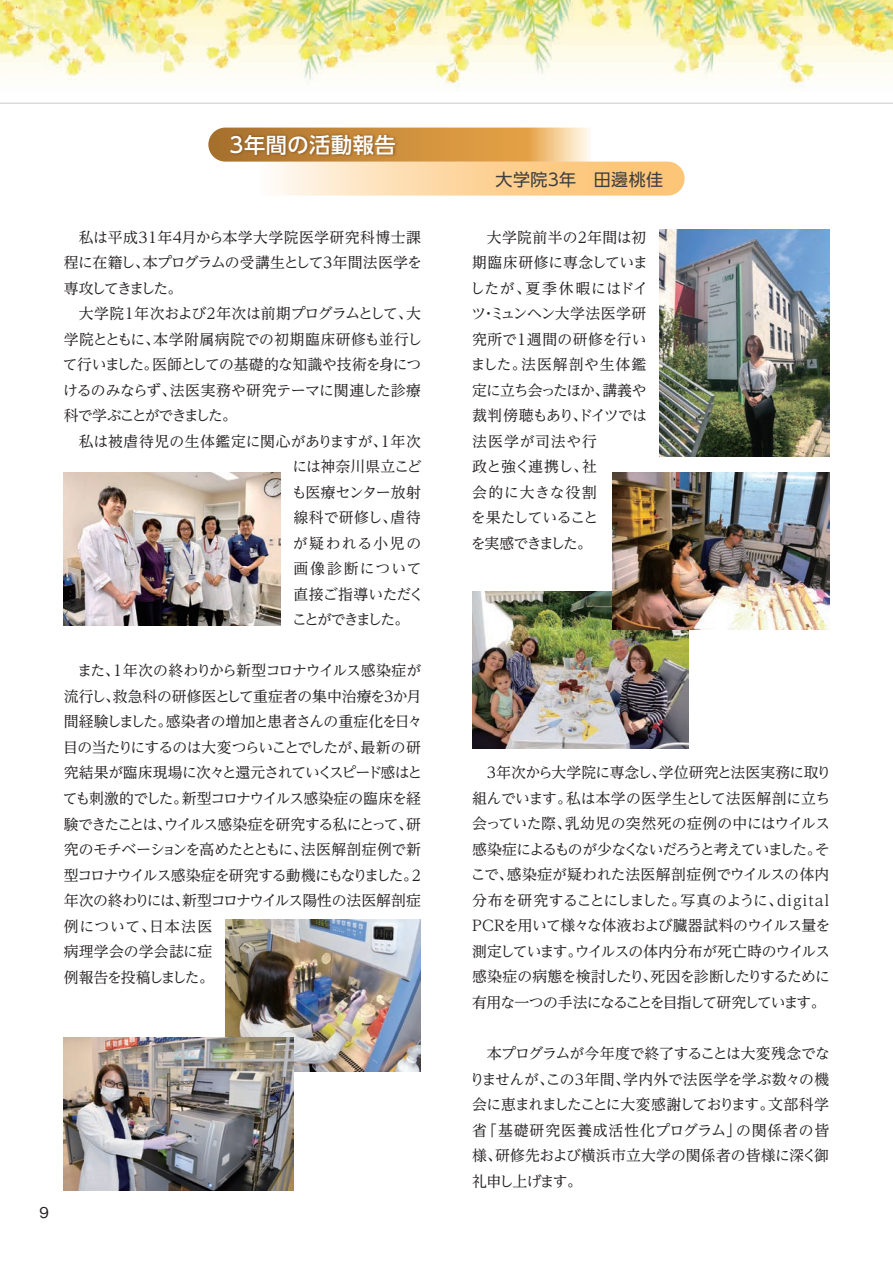
<style>
.page{position:relative;width:893px;height:1263px;background:#fff}
.page>*{position:absolute;margin:0;border:0;box-sizing:border-box;transform-origin:0 0}
.t1{font:500 21.3px "UD Shin Go Pro";letter-spacing:.02em;color:#fff}
.t2{font:16.95px "UD Shin Go Pro";letter-spacing:.02em;color:#3e3e3f}
.t3{font:14.85px/25.5px "UD Reimin Pro";letter-spacing:-.03em;color:#231f20;text-align:justify}
.t4{font:14.85px/25.5px "UD Reimin Pro";letter-spacing:-.055em;color:#231f20}
.t5{font:14.85px/25.5px "UD Reimin Pro";color:#231f20}
.t6{font:14.85px/25.5px "UD Reimin Pro";letter-spacing:.005em;color:#231f20}
.t7{font:500 14.85px "Gothic BBB Pro";color:#231f20}
</style>
<div class="page">
<img style="left:0;top:0;width:893px;height:128px">
<svg style="left:208px;top:128px;width:477px;height:68px"></svg>
<img style="left:227px;top:131px;width:174px;height:35px">
<img style="left:659px;top:230px;width:170px;height:226px">
<img style="left:225px;top:919px;width:196px;height:152px">
<img style="left:64px;top:1037px;width:229px;height:154px">
<img style="left:64px;top:472px;width:217px;height:153px">
<img style="left:472px;top:591px;width:217px;height:157px">
<img style="left:612px;top:472px;width:217px;height:157px">
<h1 class="t1" style="left:230px;top:127px;width:167px">3年間の活動報告</h1>
<p class="t3" style="left:64px;top:224px;width:360px;text-indent:15px">私は平成31年4月から本学大学院医学研究科博士課程に在籍し、本プログラムの受講生として3年間法医学を専攻してきました。</p>
<p class="t3" style="left:63px;top:300px;width:360px;text-indent:16px">大学院1年次および2年次は前期プログラムとして、大学院とともに、本学附属病院での初期臨床研修も並行して行いました。医師としての基礎的な知識や技術を身につけるのみならず、法医実務や研究テーマに関連した診療科で学ぶことができました。</p>
<p class="t6" style="left:292px;top:428px;width:134px;text-indent:-213px">私は被虐待児の生体鑑定に関心がありますが、1年次には神奈川県立こども医療センター放射線科で研修し、虐待が疑われる小児の画像診断について直接ご指導いただくことができました。</p>
<p class="t4" style="left:63px;top:658px;width:361px;text-indent:14px">また、1年次の終わりから新型コロナウイルス感染症が流行し、救急科の研修医として重症者の集中治療を3か月間経験しました。感染者の増加と患者さんの重症化を日々目の当たりにするのは大変つらいことでしたが、最新の研究結果が臨床現場に次々と還元されていくスピード感はとても刺激的でした。新型コロナウイルス感染症の臨床を経験できたことは、ウイルス感染症を研究する私にとって、研究のモチベーションを高めたとともに、法医解剖症例で新型コロナウイルス感染症を研究する動機にもなりました。2年次の終わりには、新型コロナウイルス陽性の法医解剖症例について、日本法医<br>病理学会の学会誌に症<br>例報告を投稿しました。</p>
<p class="t7" style="left:40px;top:1200px;width:11px">9</p>
<p class="t2" style="left:496px;top:166px;width:169px">大学院3年　田邊桃佳</p>
<p class="t5" style="left:470px;top:224px;width:180px;text-indent:17px">大学院前半の2年間は初期臨床研修に専念していましたが、夏季休暇にはドイツ・ミュンヘン大学法医学研究所で1週間の研修を行いました。法医解剖や生体鑑定に立ち会ったほか、講義や裁判傍聴もあり、ドイツでは法医学が司法や行<br>政と強く連携し、社<br>会的に大きな役割<br>を果たしていること<br>を実感できました。</p>
<p class="t3" style="left:471px;top:759px;width:362px;text-align:left;text-indent:16px">3年次から大学院に専念し、学位研究と法医実務に取り組んでいます。私は本学の医学生として法医解剖に立ち会っていた際、乳幼児の突然死の症例の中にはウイルス感染症によるものが少なくないだろうと考えていました。そこで、感染症が疑われた法医解剖症例でウイルスの体内分布を研究することにしました。写真のように、digital<br>PCRを用いて様々な体液および臓器試料のウイルス量を測定しています。ウイルスの体内分布が死亡時のウイルス感染症の病態を検討したり、死因を診断したりするために有用な一つの手法になることを目指して研究しています。</p>
<p class="t3" style="left:470px;top:1040px;width:362px;text-indent:17px">本プログラムが今年度で終了することは大変残念でなりませんが、この3年間、学内外で法医学を学ぶ数々の機会に恵まれましたことに大変感謝しております。文部科学省「基礎研究医養成活性化プログラム」の関係者の皆様、研修先および横浜市立大学の関係者の皆様に深く御礼申し上げます。</p>
</div>
